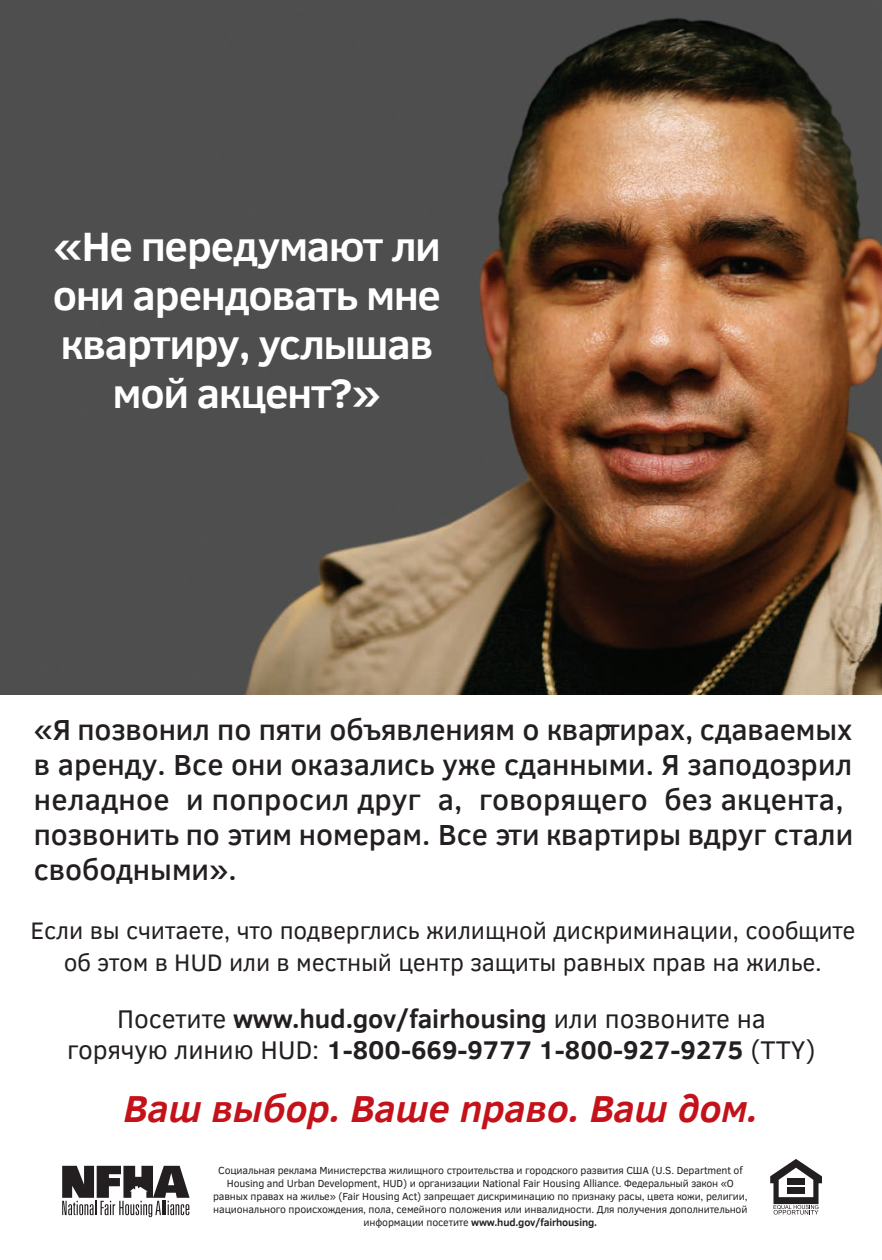
<style>
.page{position:relative;width:882px;height:1260px;background:#fff}
.page>*{position:absolute;margin:0;border:0;box-sizing:border-box;transform-origin:0 0}
.t1{font:700 42px/49px "Clear Sans";letter-spacing:-.025em;color:#fff;text-align:center}
.t2{font:italic 700 38.5px "Clear Sans";color:#c4121a}
.t3{font:500 29.75px/35px "Clear Sans";color:#231f20}
.t4{font:700 26.25px/31.5px "Clear Sans";letter-spacing:-.005em;color:#231f20;text-align:center}
.t5{font:24.5px/31.5px "Clear Sans";letter-spacing:-.005em;color:#231f20;text-align:center}
.t6{font:10.5px/13.1px "Clear Sans";letter-spacing:-.015em;color:#231f20;text-align:center}
.s1{font-weight:400}
.s2{font-weight:700}
</style>
<div class="page">
<img style="left:0;top:0;width:882px;height:695px">
<svg style="left:62px;top:1166px;width:128px;height:51px"></svg>
<svg style="left:770px;top:1159px;width:52px;height:56px"></svg>
<h1 class="t1" style="left:53px;top:221px;width:390px">«Не передумают ли они арендовать мне квартиру, услышав мой акцент?»</h1>
<p class="t3" style="left:34px;top:712px;width:821px">«Я позвонил по пяти объявлениям о квартирах, сдаваемых в аренду. Все они оказались уже сданными. Я заподозрил неладное и попросил друг а, говорящего без акцента, позвонить по этим номерам. Все эти квартиры вдруг стали свободными».</p>
<h2 class="t5" style="left:30px;top:915px;width:826px">Если вы считаете, что подверглись жилищной дискриминации, сообщите об этом в HUD или в местный центр защиты равных прав на жилье.</h2>
<p class="t4" style="left:67px;top:1002px;width:750px"><span class="s1">Посетите</span> www.hud.gov/fairhousing <span class="s1">или позвоните на горячую линию HUD:</span> 1-800-669-9777 1-800-927-9275 <span class="s1">(TTY)</span></p>
<h3 class="t2" style="left:124px;top:1081px;width:636px">Ваш выбор. Ваше право. Ваш дом.</h3>
<p class="t6" style="left:213px;top:1163px;width:536px">Социальная реклама Министерства жилищного строительства и городского развития США (U.S. Department of Housing and Urban Development, HUD) и организации National Fair Housing Alliance. Федеральный закон «О равных правах на жилье» (Fair Housing Act) запрещает дискриминацию по признаку расы, цвета кожи, религии, национального происхождения, пола, семейного положения или инвалидности. Для получения дополнительной информации посетите <span class="s2">www.hud.gov/fairhousing.</span></p>
</div>
